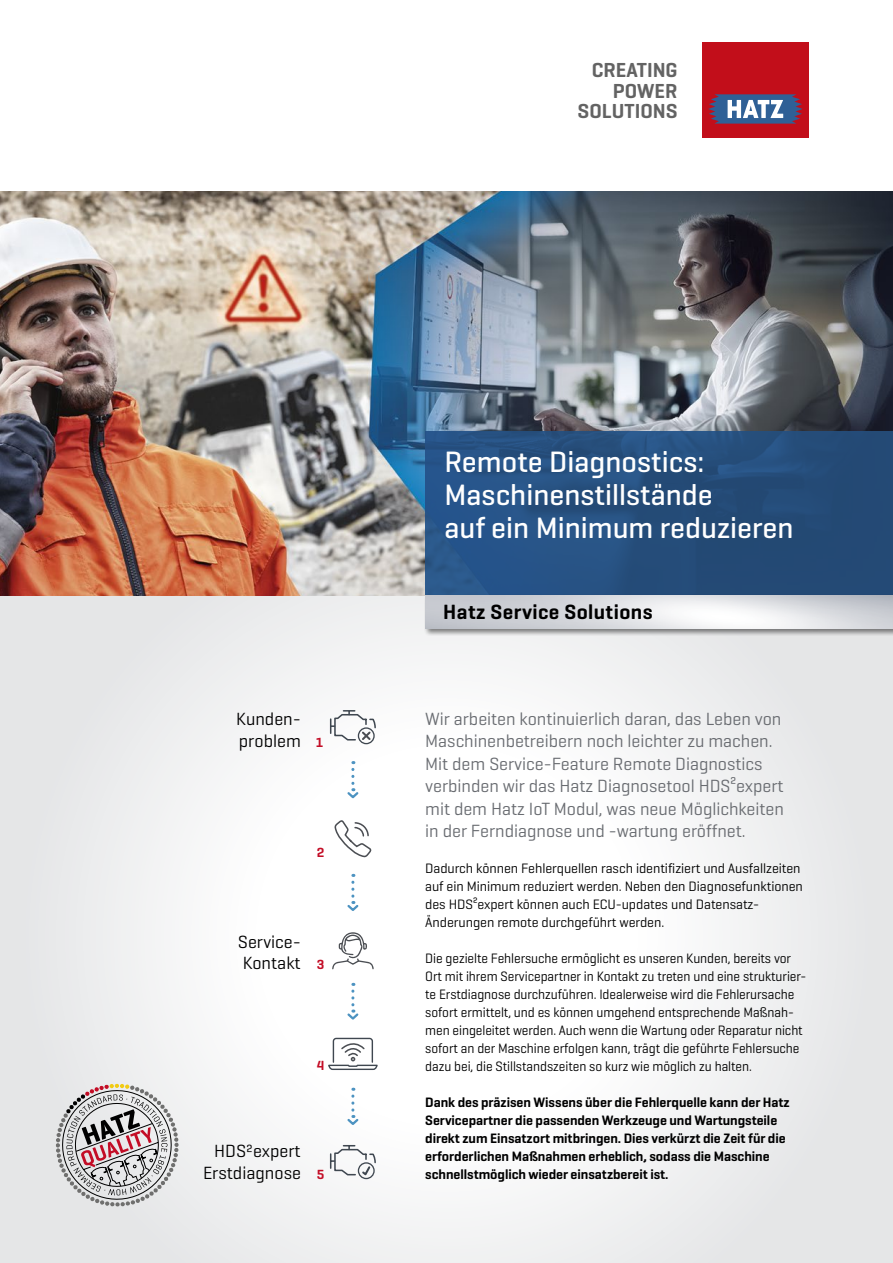
<style>
.page{position:relative;width:893px;height:1263px;background:#fff}
.page>*{position:absolute;margin:0;border:0;box-sizing:border-box;transform-origin:0 0}
.t1{font:500 30px/33px "Hatz Geogrotesque";color:#fff}
.t2{font:600 21px "Hatz Geogrotesque";letter-spacing:.02em;color:#000}
.t3{font:600 20.7px/20.7px "Geogrotesque";color:#636363;text-align:right}
.t4{font:18px/22.5px "Hatz Geogrotesque";color:#696c71}
.t5{font:18px/21.5px "Geogrotesque";color:#000}
.t6{font:13.8px/18px "Hatz Geogrotesque";letter-spacing:-.005em;color:#000;scale:.96 1}
.t7{font:600 13.8px/18px "Hatz Geogrotesque";letter-spacing:-.005em;color:#000}
.t8{font:13.8px/18px "Hatz Geogrotesque";letter-spacing:-.005em;color:#000}
.t9{font:600 13.5px "Geogrotesque";color:#c30d26}
</style>
<div class="page">
<div style="left:0;top:595px;width:893px;height:668px;background:linear-gradient(to right,#f2f3f3,#f3f3f4)"></div>
<div style="left:702px;top:43px;width:106px;height:95px;background:#c20e1a"></div>
<svg style="left:708px;top:94px;width:95px;height:30px;background:#6e7599"></svg>
<img style="left:0;top:191px;width:893px;height:404px">
<div style="left:425px;top:431px;width:468px;height:164px;background:linear-gradient(to right,#28568b,#234871)"></div>
<div style="left:424px;top:594px;width:469px;height:42px;background:#000;opacity:.5"></div>
<img style="left:425px;top:595px;width:468px;height:33px">
<svg style="left:334px;top:821px;width:38px;height:37px"></svg>
<svg style="left:332px;top:932px;width:42px;height:37px"></svg>
<div style="left:358px;top:727px;width:17px;height:17px;border:1px solid #3f4750;border-radius:50%"></div>
<svg style="left:330px;top:710px;width:47px;height:32px"></svg>
<svg style="left:327px;top:1037px;width:51px;height:34px"></svg>
<div style="left:358px;top:1162px;width:17px;height:17px;border:1px solid #3f4750;border-radius:50%"></div>
<svg style="left:330px;top:1145px;width:47px;height:32px"></svg>
<svg style="left:345px;top:761px;width:15px;height:39px"></svg>
<svg style="left:345px;top:874px;width:15px;height:39px"></svg>
<svg style="left:345px;top:983px;width:15px;height:38px"></svg>
<svg style="left:345px;top:1088px;width:15px;height:39px"></svg>
<svg style="left:56px;top:1084px;width:123px;height:123px;background:#bfb9ba"></svg>
<h3 class="t3" style="left:578px;top:59px;width:101px">CREATING<br>POWER<br>SOLUTIONS</h3>
<h3 class="t5" style="left:236px;top:708px;width:66px">Kunden&shy;problem</h3>
<p class="t9" style="left:316px;top:734px;width:9px">1</p>
<p class="t9" style="left:317px;top:844px;width:9px">2</p>
<h3 class="t5" style="left:238px;top:930px;width:64px">Service-<br>Kontakt</h3>
<p class="t9" style="left:317px;top:956px;width:9px">3</p>
<p class="t9" style="left:317px;top:1057px;width:9px">4</p>
<h3 class="t5" style="left:203px;top:1140px;width:99px;text-align:right">HDS²expert<br>Erstdiagnose</h3>
<p class="t9" style="left:317px;top:1166px;width:9px">5</p>
<h1 class="t1" style="left:444px;top:445px;width:351px">Remote Diagnostics:<br>Maschinenstillstände<br>auf ein Minimum reduzieren</h1>
<h2 class="t2" style="left:443px;top:598px;width:211px">Hatz Service Solutions</h2>
<p class="t4" style="left:425px;top:707px;width:360px">Wir arbeiten kontinuierlich daran, das Leben von Maschinenbetreibern noch leichter zu machen.<br>Mit dem Service-Feature Remote Diagnostics verbinden wir das Hatz Diagnosetool HDS²expert mit dem Hatz IoT Modul, was neue Möglichkeiten in der Ferndiagnose und -wartung eröffnet.</p>
<p class="t8" style="left:425px;top:859px;width:379px">Dadurch können Fehlerquellen rasch identifiziert und Ausfallzeiten auf ein Minimum reduziert werden. Neben den Diagnosefunktionen des HDS²expert können auch ECU-updates und Datensatz-Änderungen remote durchgeführt werden.</p>
<p class="t6" style="left:425px;top:949px;width:398px">Die gezielte Fehlersuche ermöglicht es unseren Kunden, bereits vor Ort mit ihrem Servicepartner in Kontakt zu treten und eine strukturier&shy;te Erstdiagnose durchzuführen. Idealerweise wird die Fehlerursache sofort ermittelt, und es können umgehend entsprechende Maßnah&shy;men eingeleitet werden. Auch wenn die Wartung oder Reparatur nicht sofort an der Maschine erfolgen kann, trägt die geführte Fehlersuche dazu bei, die Stillstandszeiten so kurz wie möglich zu halten.</p>
<p class="t7" style="left:425px;top:1093px;width:366px">Dank des präzisen Wissens über die Fehlerquelle kann der Hatz Servicepartner die passenden Werkzeuge und Wartungsteile direkt zum Einsatzort mitbringen. Dies verkürzt die Zeit für die erforderlichen Maßnahmen erheblich, sodass die Maschine schnellstmöglich wieder einsatzbereit ist.</p>
</div>
